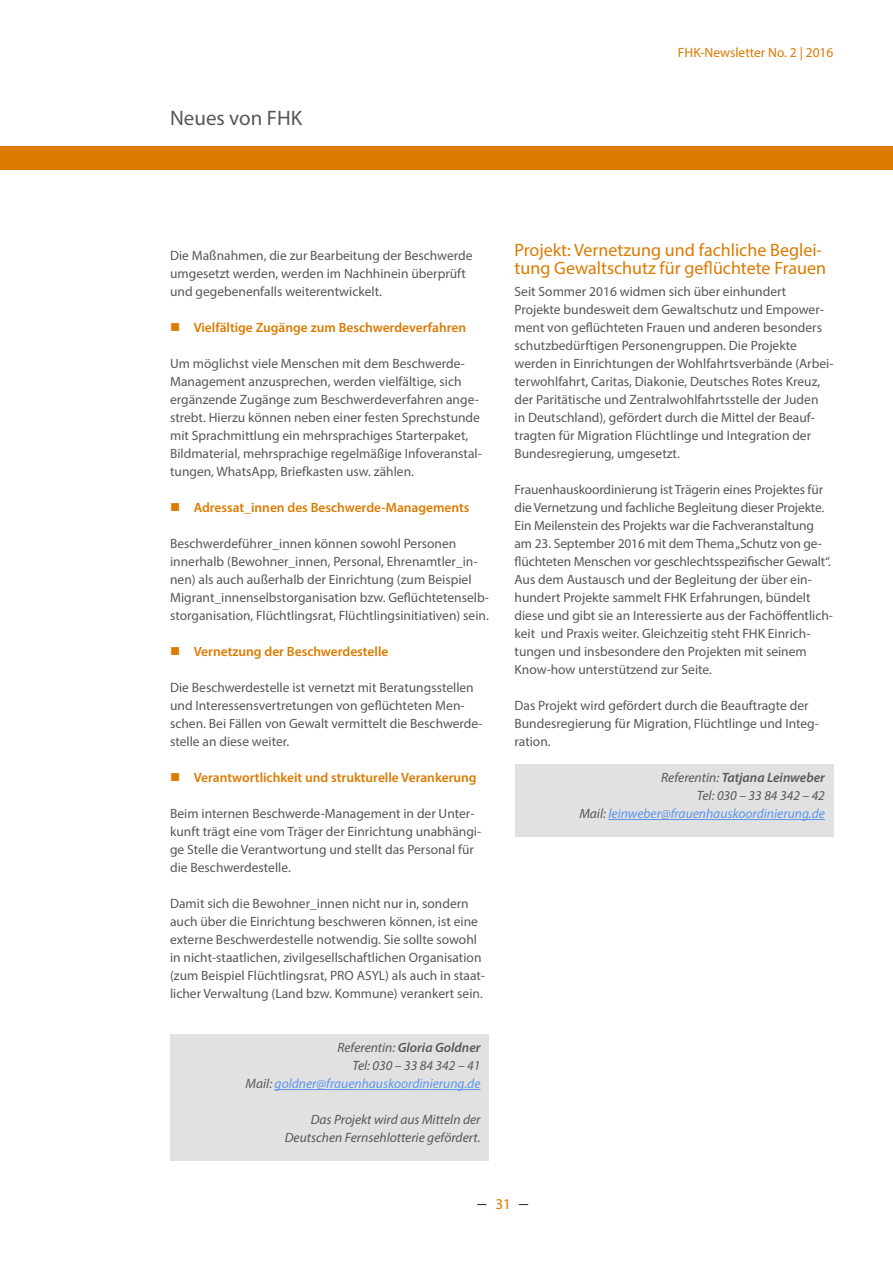
<style>
.page{position:relative;width:893px;height:1263px;background:#fff}
.page>*{position:absolute;margin:0;border:0;box-sizing:border-box;transform-origin:0 0}
.t1{font:21px "Myriad Pro";color:#575756}
.t2{font:18px/18px "Myriad Pro";color:#dc7a00}
.t3{font:18px "Times New Roman";color:#000}
.t4{font:13.5px/18px "Myriad Pro";color:#575756}
.t5{font:600 13.5px "Myriad Pro";color:#dc7a00}
.t6{font:italic 13.5px/18px "Myriad Pro";color:#575756;text-align:right}
.t7{font:italic 13.5px/18px "Myriad Pro";color:#5995ee;text-align:right}
.t8{font:13.5px "Myriad Pro";color:#dc7a00}
.s1{font-weight:600}
.s2{color:#5995ee}
.s3{color:#575756}
.s4{font-weight:600;color:#575756}
.s5{font-family:"Myriad Pro";font-size:15px;color:#dc7a00}
</style>
<div class="page">
<div style="left:0;top:147px;width:893px;height:23px;background:#dc7b00"></div>
<div style="left:170px;top:1034px;width:319px;height:126px;background:#e1e1e1"></div>
<hr style="left:275px;top:1089px;width:205px;height:1px;background:#5995ee">
<div style="left:514px;top:764px;width:319px;height:72px;background:#e1e1e1"></div>
<hr style="left:608px;top:819px;width:217px;height:1px;background:#5995ee">
<h1 class="t1" style="left:170px;top:105px;width:134px">Neues von FHK</h1>
<p class="t8" style="left:678px;top:44px;width:157px">FHK-Newsletter No. 2 | 2016</p>
<p class="t4" style="left:170px;top:246px;width:304px">Die Maßnahmen, die zur Bearbeitung der Beschwerde umgesetzt werden, werden im Nachhinein überprüft und gegebenenfalls weiterentwickelt.</p>
<p class="t5" style="left:170px;top:319px;width:298px">■ Vielfältige Zugänge zum Beschwerdeverfahren</p>
<p class="t4" style="left:170px;top:354px;width:313px">Um möglichst viele Menschen mit dem Beschwerde-Management anzusprechen, werden vielfältige, sich ergänzende Zugänge zum Beschwerdeverfahren ange&shy;strebt. Hierzu können neben einer festen Sprechstunde mit Sprachmittlung ein mehrsprachiges Starterpaket, Bildmaterial, mehrsprachige regelmäßige Infoveranstal&shy;tungen, WhatsApp, Briefkasten usw. zählen.</p>
<p class="t5" style="left:170px;top:499px;width:301px">■ Adressat_innen des Beschwerde-Managements</p>
<p class="t4" style="left:170px;top:534px;width:320px">Beschwerdeführer_innen können sowohl Personen innerhalb (Bewohner_innen, Personal, Ehrenamtler_in&shy;nen) als auch außerhalb der Einrichtung (zum Beispiel Migrant_innenselbstorganisation bzw. Geflüchtetenselb&shy;storganisation, Flüchtlingsrat, Flüchtlingsinitiativen) sein.</p>
<p class="t5" style="left:170px;top:643px;width:220px">■ Vernetzung der Beschwerdestelle</p>
<p class="t4" style="left:170px;top:678px;width:314px">Die Beschwerdestelle ist vernetzt mit Beratungsstellen und Interessensvertretungen von geflüchteten Men&shy;schen. Bei Fällen von Gewalt vermittelt die Beschwerde&shy;stelle an diese weiter.</p>
<p class="t5" style="left:170px;top:769px;width:308px">■ Verantwortlichkeit und strukturelle Verankerung</p>
<p class="t4" style="left:170px;top:804px;width:313px">Beim internen Beschwerde-Management in der Unter&shy;kunft trägt eine vom Träger der Einrichtung unabhängi&shy;ge Stelle die Verantwortung und stellt das Personal für die Beschwerdestelle.</p>
<p class="t4" style="left:170px;top:894px;width:316px">Damit sich die Bewohner_innen nicht nur in, sondern auch über die Einrichtung beschweren können, ist eine externe Beschwerdestelle notwendig. Sie sollte sowohl in nicht-staatlichen, zivilgesellschaftlichen Organisation (zum Beispiel Flüchtlingsrat, PRO ASYL) als auch in staat&shy;licher Verwaltung (Land bzw. Kommune) verankert sein.</p>
<p class="t6" style="left:246px;top:1038px;width:236px">Referentin: <span class="s1">Gloria Goldner<br></span>Tel: 030 – 33 84 342 – 41<br>Mail: <span class="s2">goldner@frauenhauskoordinierung.de</span></p>
<p class="t6" style="left:285px;top:1110px;width:197px">Das Projekt wird aus Mitteln der<br>Deutschen Fernsehlotterie gefördert.</p>
<h2 class="t2" style="left:514px;top:240px;width:313px">Projekt: Vernetzung und fachliche Beglei&shy;tung Gewaltschutz für geflüchtete Frauen</h2>
<p class="t4" style="left:514px;top:282px;width:320px">Seit Sommer 2016 widmen sich über einhundert Projekte bundesweit dem Gewaltschutz und Empower&shy;ment von geflüchteten Frauen und anderen besonders schutzbedürftigen Personengruppen. Die Projekte werden in Einrichtungen der Wohlfahrtsverbände (Arbei&shy;terwohlfahrt, Caritas, Diakonie, Deutsches Rotes Kreuz, der Paritätische und Zentralwohlfahrtsstelle der Juden<br>in Deutschland), gefördert durch die Mittel der Beauf&shy;tragten für Migration Flüchtlinge und Integration der Bundesregierung, umgesetzt.</p>
<p class="t4" style="left:514px;top:480px;width:320px">Frauenhauskoordinierung ist Trägerin eines Projektes für die Vernetzung und fachliche Begleitung dieser Projekte.<br>Ein Meilenstein des Projekts war die Fachveranstaltung am 23. September 2016 mit dem Thema „Schutz von ge&shy;flüchteten Menschen vor geschlechtsspezifischer Gewalt“.<br>Aus dem Austausch und der Begleitung der über ein&shy;hundert Projekte sammelt FHK Erfahrungen, bündelt diese und gibt sie an Interessierte aus der Fachöffentlich&shy;keit und Praxis weiter. Gleichzeitig steht FHK Einrich&shy;tungen und insbesondere den Projekten mit seinem Know-how unterstützend zur Seite.</p>
<p class="t4" style="left:514px;top:696px;width:306px">Das Projekt wird gefördert durch die Beauftragte der<br>Bundesregierung für Migration, Flüchtlinge und Integ&shy;ration.</p>
<p class="t7" style="left:579px;top:768px;width:247px"><span class="s3">Referentin:</span> <span class="s4">Tatjana Leinweber<br></span><span class="s3">Tel: 030 – 33 84 342 – 42<br>Mail:</span> leinweber@frauenhauskoordinierung.de</p>
<h2 class="t3" style="left:477px;top:1190px;width:52px">– <span class="s5">31</span> –</h2>
</div>
